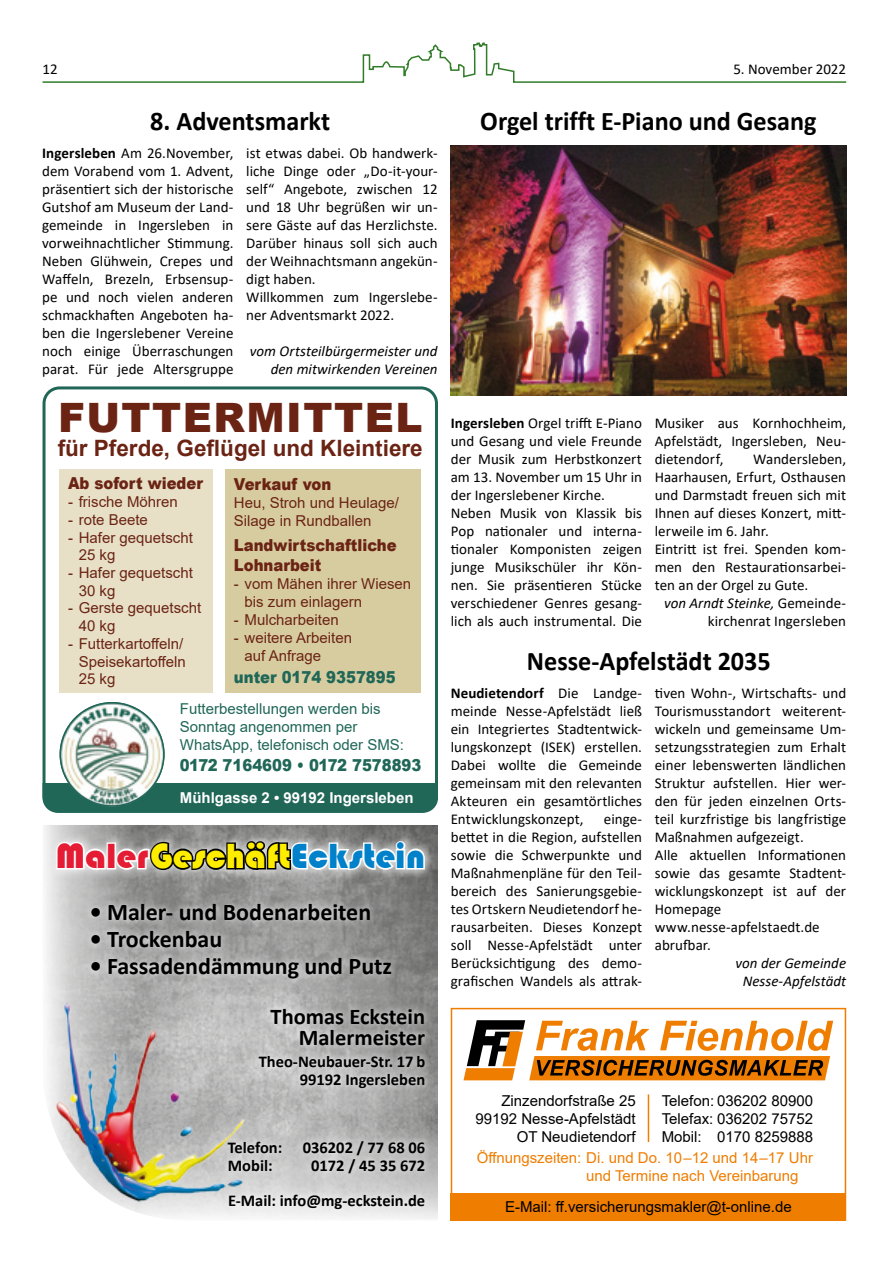
<style>
.page{position:relative;width:893px;height:1263px;background:#fff}
.page>*{position:absolute;margin:0;border:0;box-sizing:border-box;transform-origin:0 0}
.t1{font:900 40.5px "Arial";letter-spacing:.035em;color:#6b2414}
.t2{font:36px "Bauhaus 93";color:#ffed00}
.Headline_2{font:700 27px "Calibri";color:#000}
.t3{font:700 24px "Calibri";color:#000}
.t4{font:700 22.5px "Arial";color:#6b2414}
.t5{font:700 22.5px/21px "Calibri";color:#000;text-align:right}
.t6{font:700 16.5px/18px "Calibri";color:#000;text-align:right}
.t7{font:900 16.5px/19.8px "Arial";color:#6b2414;scale:.9 1}
.t8{font:900 16.5px "Arial";color:#206758;scale:.9 1}
.Fließtext{font:15px/18px "Calibri";color:#000;text-align:justify}
.t9{font:15px/17.7px "Arial";color:#6b2414}
.t10{font:15px/18px "Arial";color:#000;text-align:right}
.Fließtext-2{font:italic 15px/18px "Calibri";color:#000;text-align:right}
.t11{font:15px/18px "Arial";color:#206758}
.t12{font:15px/18px "Arial";color:#ef7d00}
.t13{font:700 15px "Arial";color:#fff}
.s1{font-weight:700}
.s2{color:#e41d35}
.s3{color:#0081c9}
.s4{font-style:italic}
</style>
<div class="page">
<svg style="left:42px;top:42px;width:805px;height:41px"></svg>
<div style="left:225px;top:469px;width:196px;height:223px;background:#d7cca0"></div>
<div style="left:43px;top:783px;width:395px;height:29px;background:#206758"></div>
<img style="left:60px;top:702px;width:105px;height:105px;border-radius:52px">
<div style="left:60px;top:469px;width:153px;height:223px;background:#e7e0c7"></div>
<div style="left:43px;top:387px;width:395px;height:425px;border:3px solid #206758;border-radius:16px"></div>
<img style="left:451px;top:145px;width:395px;height:251px">
<img style="left:44px;top:825px;width:394px;height:394px">
<img style="left:44px;top:974px;width:269px;height:245px">
<div style="left:48px;top:837px;width:384px;height:45px;background:#fff;opacity:.5"></div>
<div style="left:52px;top:830px;width:384px;height:45px;background:#fff;opacity:.5"></div>
<svg style="left:54px;top:840px;width:53px;height:32px"></svg>
<div style="left:107px;top:842px;width:9px;height:27px;border:3px solid #fff"></div>
<svg style="left:114px;top:839px;width:312px;height:135px;background:#989797"></svg>
<div style="left:84px;top:897px;width:314px;height:88px;background:#fff;opacity:.85"></div>
<div style="left:252px;top:1002px;width:181px;height:93px;background:#fff;opacity:.85"></div>
<div style="left:221px;top:1133px;width:211px;height:83px;background:#fff;opacity:.85"></div>
<svg style="left:463px;top:1020px;width:370px;height:60px"></svg>
<div style="left:451px;top:1193px;width:395px;height:27px;background:#ef7d00"></div>
<hr style="left:648px;top:1094px;width:1px;height:48px;background:#ef7d00">
<div style="left:451px;top:1008px;width:395px;height:212px;border:2px solid #ef7d00"></div>
<p class="Fließtext" style="left:43px;top:60px;width:17px">12</p>
<p class="Fließtext" style="left:733px;top:60px;width:114px">5. November 2022</p>
<p class="Headline_2" style="left:150px;top:101px;width:181px">8. Adventsmarkt</p>
<p class="Fließtext" style="left:42px;top:144px;width:193px"><span class="s1">Ingersleben</span> Am 26.November, dem Vorabend vom 1. Advent, präsentiert sich der historische Gutshof am Museum der Land&shy;gemeinde in Ingersleben in vorweihnachtlicher Stimmung.<br>Neben Glühwein, Crepes und Waffeln, Brezeln, Erbsensup&shy;pe und noch vielen anderen schmackhaften Angeboten ha&shy;ben die Ingerslebener Vereine noch einige Überraschungen parat. Für jede Altersgruppe</p>
<p class="Fließtext" style="left:246px;top:144px;width:193px">ist etwas dabei. Ob handwerk&shy;liche Dinge oder „Do-it-your&shy;self“ Angebote, zwischen 12 und 18 Uhr begrüßen wir un&shy;sere Gäste auf das Herzlichste.<br>Darüber hinaus soll sich auch der Weihnachtsmann angekün&shy;digt haben.</p>
<p class="Fließtext" style="left:246px;top:288px;width:193px">Willkommen zum Ingerslebe&shy;ner Adventsmarkt 2022.</p>
<p class="Fließtext-2" style="left:250px;top:341px;width:189px">vom Ortsteilbürgermeister und den mitwirkenden Vereinen</p>
<p class="t1" style="left:58px;top:389px;width:366px">FUTTERMITTEL</p>
<p class="t4" style="left:58px;top:433px;width:367px">für Pferde, Geflügel und Kleintiere</p>
<p class="t7" style="left:68px;top:473px;width:151px">Ab sofort wieder</p>
<p class="t9" style="left:68px;top:493px;width:111px">- frische Möhren</p>
<p class="t9" style="left:68px;top:511px;width:81px">- rote Beete</p>
<p class="t9" style="left:79px;top:528px;width:116px;text-indent:-11px">- Hafer gequetscht<br>25 kg</p>
<p class="t9" style="left:79px;top:564px;width:116px;text-indent:-11px">- Hafer gequetscht<br>30 kg</p>
<p class="t9" style="left:79px;top:599px;width:124px;text-indent:-11px">- Gerste gequetscht<br>40 kg</p>
<p class="t9" style="left:79px;top:635px;width:109px;text-indent:-11px">- Futterkartoffeln/<br>Speisekartoffeln<br>25 kg</p>
<p class="t7" style="left:234px;top:473px;width:110px">Verkauf von</p>
<p class="t9" style="left:234px;top:493px;width:167px">Heu, Stroh und Heulage/<br>Silage in Rundballen</p>
<p class="t7" style="left:234px;top:535px;width:183px">Landwirtschaftliche<br>Lohnarbeit</p>
<p class="t9" style="left:244px;top:574px;width:168px;text-indent:-11px">- vom Mähen ihrer Wiesen bis zum einlagern</p>
<p class="t9" style="left:234px;top:610px;width:106px">- Mulcharbeiten</p>
<p class="t9" style="left:244px;top:628px;width:109px;text-indent:-11px">- weitere Arbeiten auf Anfrage</p>
<p class="t8" style="left:234px;top:665px;width:181px">unter 0174 9357895</p>
<p class="t11" style="left:180px;top:700px;width:226px">Futterbestellungen werden bis<br>Sonntag angenommen per<br>WhatsApp, telefonisch oder SMS:</p>
<p class="t8" style="left:180px;top:754px;width:270px">0172 7164609 • 0172 7578893</p>
<p class="t13" style="left:180px;top:787px;width:235px">Mühlgasse 2 • 99192 Ingersleben</p>
<p class="t2" style="left:56px;top:836px;width:371px"><span class="s2">Maler</span>Geschäft<span class="s3">Eckstein</span></p>
<p class="t3" style="left:90px;top:895px;width:283px">• Maler- und Bodenarbeiten</p>
<p class="t3" style="left:90px;top:922px;width:134px">• Trockenbau</p>
<p class="t3" style="left:90px;top:949px;width:304px">• Fassadendämmung und Putz</p>
<p class="t5" style="left:271px;top:1005px;width:156px">Thomas Eckstein<br>Malermeister</p>
<p class="t6" style="left:259px;top:1052px;width:168px">Theo-Neubauer-Str. 17 b<br>99192 Ingersleben</p>
<p class="t6" style="left:228px;top:1138px;width:199px;text-align:left">Telefon: 036202 / 77 68 06<br>Mobil:</p>
<p class="t6" style="left:228px;top:1148px;width:199px;line-height:34.8px">0172 / 45 35 672<br>E-Mail: info@mg-eckstein.de</p>
<p class="Headline_2" style="left:480px;top:101px;width:338px">Orgel trifft E-Piano und Gesang</p>
<p class="Fließtext" style="left:451px;top:414px;width:193px"><span class="s1">Ingersleben</span> Orgel trifft E-Piano und Gesang und viele Freunde der Musik zum Herbstkonzert am 13. November um 15 Uhr in der Ingerslebener Kirche.</p>
<p class="Fließtext" style="left:451px;top:504px;width:193px">Neben Musik von Klassik bis Pop nationaler und interna&shy;tionaler Komponisten zeigen junge Musikschüler ihr Kön&shy;nen. Sie präsentieren Stücke verschiedener Genres gesang&shy;lich als auch instrumental. Die</p>
<p class="Fließtext" style="left:655px;top:414px;width:193px">Musiker aus Kornhochheim, Apfelstädt, Ingersleben, Neu&shy;dietendorf,</p>
<p class="Fließtext" style="left:655px;top:450px;width:193px;text-indent:98px">Wandersleben, Haarhausen, Erfurt, Osthausen und Darmstadt freuen sich mit Ihnen auf dieses Konzert, mitt&shy;lerweile im 6. Jahr.</p>
<p class="Fließtext" style="left:655px;top:540px;width:193px">Eintritt ist frei. Spenden kom&shy;men den Restaurationsarbei&shy;ten an der Orgel zu Gute.</p>
<p class="Fließtext" style="left:664px;top:594px;width:184px;text-align:right"><span class="s4">von Arndt Steinke,</span> Gemeinde&shy;kirchenrat Ingersleben</p>
<p class="Headline_2" style="left:527px;top:641px;width:245px">Nesse-Apfelstädt 2035</p>
<p class="Fließtext" style="left:451px;top:684px;width:193px"><span class="s1">Neudietendorf</span> Die Landge&shy;meinde Nesse-Apfelstädt ließ ein Integriertes Stadtentwick&shy;lungskonzept (ISEK) erstellen.<br>Dabei wollte die Gemeinde gemeinsam mit den relevanten Akteuren ein gesamtörtliches Entwicklungskonzept,</p>
<p class="Fließtext" style="left:451px;top:810px;width:193px;text-indent:153px">einge&shy;bettet in die Region, aufstellen sowie die Schwerpunkte und Maßnahmenpläne für den Teil&shy;bereich des Sanierungsgebie&shy;tes Ortskern Neudietendorf he&shy;rausarbeiten. Dieses Konzept soll Nesse-Apfelstädt unter Berücksichtigung des demo&shy;grafischen Wandels als attrak-</p>
<p class="Fließtext" style="left:655px;top:684px;width:193px">tiven Wohn-, Wirtschafts- und Tourismusstandort weiterent&shy;wickeln und gemeinsame Um&shy;setzungsstrategien zum Erhalt einer lebenswerten ländlichen Struktur aufstellen. Hier wer&shy;den für jeden einzelnen Orts&shy;teil kurzfristige bis langfristige Maßnahmen aufgezeigt.</p>
<p class="Fließtext" style="left:655px;top:846px;width:193px">Alle aktuellen Informationen sowie das gesamte Stadtent&shy;wicklungskonzept ist auf der Homepage</p>
<p class="Fließtext" style="left:655px;top:918px;width:166px">www.nesse-apfelstaedt.de</p>
<p class="Fließtext" style="left:655px;top:936px;width:58px">abrufbar.</p>
<p class="Fließtext-2" style="left:735px;top:953px;width:112px">von der Gemeinde</p>
<p class="Fließtext-2" style="left:743px;top:971px;width:105px">Nesse-Apfelstädt</p>
<p class="t10" style="left:476px;top:1091px;width:162px">Zinzendorfstraße 25<br>99192 Nesse-Apfelstädt<br>OT Neudietendorf</p>
<p class="t10" style="left:662px;top:1091px;width:153px;text-align:justify">Telefon: 036202 80900<br>Telefax: 036202 75752<br>Mobil: 0170 8259888</p>
<p class="t12" style="left:586px;top:1149px;width:228px;text-indent:-110px">Öffnungszeiten: Di. und Do. 10 –12 und 14 –17 Uhr und Termine nach Vereinbarung</p>
<p class="t10" style="left:505px;top:1198px;width:288px">E-Mail: ff.versicherungsmakler@t-online.de</p>
</div>
